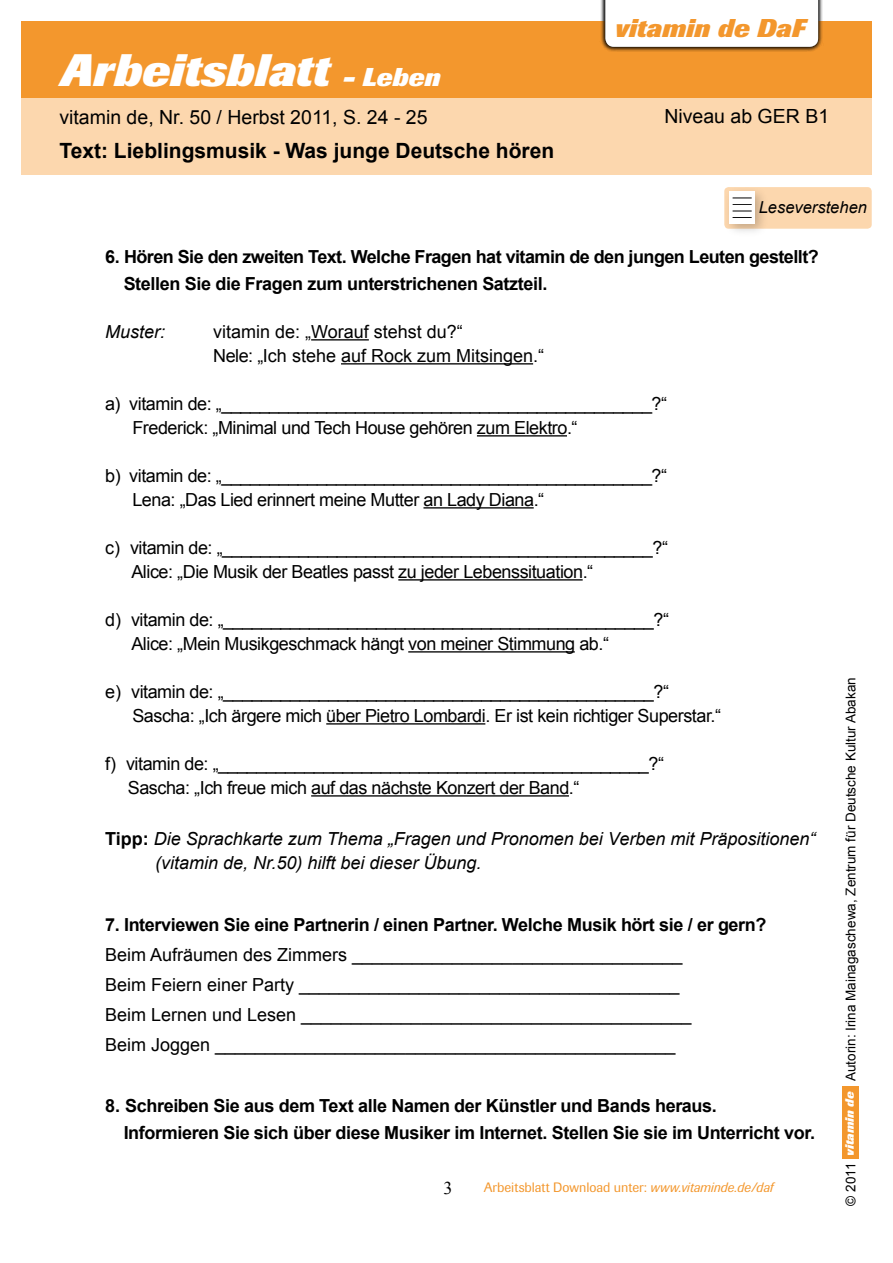
<style>
.page{position:relative;width:893px;height:1263px;background:#fff}
.page>*{position:absolute;margin:0;border:0;box-sizing:border-box;transform-origin:0 0}
.t1{font:italic 800 45px "Imago";color:#fff}
.t2{font:italic 800 25.5px "Imago";letter-spacing:.005em;color:#f3972d}
.t3{font:italic 800 25.5px "Imago";color:#fff}
.t4{font:700 21px "Arial";color:#000}
.t5{font:19.5px "Arial";color:#000}
.t6{font:18px/24px "Arial";letter-spacing:-.025em;color:#000}
.t7{font:700 18px/27px "Arial";letter-spacing:-.02em;color:#000}
.t8{font:18px/30px "Arial";color:#000}
.t9{font:italic 18px/24px "Arial";color:#000}
.t10{font:italic 16.5px "Arial";color:#000}
.t11{font:13.5px "Arial";color:#000}
.t12{font:13.5px "Imago";color:#f3972d}
.t13{font:italic 800 12px "Imago";color:#fff}
.s1{font-weight:700;font-style:normal}
.s2{font-style:italic}
</style>
<div class="page">
<hr style="left:311px;top:339px;width:58px;height:1px;background:#000">
<hr style="left:341px;top:363px;width:192px;height:1px;background:#000">
<hr style="left:477px;top:435px;width:90px;height:1px;background:#000">
<hr style="left:423px;top:507px;width:111px;height:1px;background:#000">
<hr style="left:398px;top:579px;width:185px;height:1px;background:#000">
<hr style="left:408px;top:651px;width:167px;height:1px;background:#000">
<hr style="left:326px;top:723px;width:159px;height:1px;background:#000">
<hr style="left:311px;top:795px;width:258px;height:1px;background:#000">
<div style="left:21px;top:98px;width:851px;height:76px;background:#fcd7ae"></div>
<div style="left:21px;top:21px;width:851px;height:77px;background:#f3972d"></div>
<div style="left:600px;top:0;width:224px;height:52px;background:#000;opacity:.7"></div>
<div style="left:605px;top:0;width:213px;height:47px;background:#fff"></div>
<div style="left:724px;top:187px;width:148px;height:42px;background:#fcd7ae;border-radius:4px"></div>
<div style="left:723px;top:186px;width:46px;height:52px;background:#000;opacity:.22"></div>
<div style="left:729px;top:192px;width:26px;height:32px;background:#fff"></div>
<svg style="left:733px;top:211px;width:19px;height:7px"></svg>
<svg style="left:733px;top:198px;width:19px;height:7px"></svg>
<div style="left:842px;top:1086px;width:17px;height:72px;background:#f3972d"></div>
<h1 class="t1" style="left:60px;top:45px;width:271px">Arbeitsblatt</h1>
<h2 class="t3" style="left:343px;top:63px;width:99px">- Leben</h2>
<h2 class="t2" style="left:615px;top:13px;width:192px">vitamin de DaF</h2>
<p class="t5" style="left:59px;top:104px;width:370px">vitamin de, Nr. 50 / Herbst 2011, S. 24 - 25</p>
<p class="t5" style="left:664px;top:104px;width:166px">Niveau ab GER B1</p>
<p class="t4" style="left:60px;top:137px;width:496px">Text: Lieblingsmusik - Was junge Deutsche hören</p>
<p class="t10" style="left:759px;top:197px;width:110px">Leseverstehen</p>
<p class="t7" style="left:124px;top:244px;width:697px;text-indent:-19px">6. Hören Sie den zweiten Text. Welche Fragen hat vitamin de den jungen Leuten gestellt?<br>Stellen Sie die Fragen zum unterstrichenen Satzteil.</p>
<p class="t9" style="left:105px;top:320px;width:62px">Muster:</p>
<p class="t8" style="left:213px;top:320px;width:332px;line-height:24px">vitamin de: „Worauf stehst du?“<br>Nele: „Ich stehe auf Rock zum Mitsingen.“</p>
<p class="t6" style="left:132px;top:392px;width:536px;text-indent:-27px">a) vitamin de: „_____________________________________________?“<br>Frederick: „Minimal und Tech House gehören zum Elektro.“</p>
<p class="t6" style="left:132px;top:464px;width:536px;text-indent:-27px">b) vitamin de: „_____________________________________________?“<br>Lena: „Das Lied erinnert meine Mutter an Lady Diana.“</p>
<p class="t6" style="left:131px;top:536px;width:538px;text-indent:-26px">c) vitamin de: „_____________________________________________?“<br>Alice: „Die Musik der Beatles passt zu jeder Lebenssituation.“</p>
<p class="t6" style="left:131px;top:608px;width:539px;text-indent:-26px">d) vitamin de: „_____________________________________________?“<br>Alice: „Mein Musikgeschmack hängt von meiner Stimmung ab.“</p>
<p class="t6" style="left:132px;top:680px;width:590px;text-indent:-27px">e) vitamin de: „_____________________________________________?“<br>Sascha: „Ich ärgere mich über Pietro Lombardi. Er ist kein richtiger Superstar.“</p>
<p class="t6" style="left:128px;top:752px;width:538px;text-indent:-23px">f) vitamin de: „_____________________________________________?“<br>Sascha: „Ich freue mich auf das nächste Konzert der Band.“</p>
<p class="t9" style="left:155px;top:827px;width:662px;text-indent:-50px"><span class="s1">Tipp:</span> Die Sprachkarte zum Thema „Fragen und Pronomen bei Verben mit Präpositionen“ (vitamin de, Nr.50) hilft bei dieser Übung.</p>
<p class="t7" style="left:105px;top:911px;width:663px">7. Interviewen Sie eine Partnerin / einen Partner. Welche Musik hört sie / er gern?</p>
<p class="t8" style="left:105px;top:939px;width:588px">Beim Aufräumen des Zimmers _________________________________ Beim Feiern einer Party ______________________________________ Beim Lernen und Lesen _______________________________________ Beim Joggen ______________________________________________</p>
<p class="t7" style="left:124px;top:1093px;width:693px;text-indent:-19px">8. Schreiben Sie aus dem Text alle Namen der Künstler und Bands heraus.<br>Informieren Sie sich über diese Musiker im Internet. Stellen Sie sie im Unterricht vor.</p>
<p class="t12" style="left:484px;top:1180px;width:291px">Arbeitsblatt Download unter: <span class="s2">www.vitaminde.de/daf</span></p>
<p class="t11" style="left:842px;top:1081px;width:405px;rotate:-90deg">Autorin: Irina Mainagaschewa, Zentrum für Deutsche Kultur Abakan</p>
<p class="t13" style="left:843px;top:1156px;width:66px;rotate:-90deg">vitamin de</p>
<p class="t11" style="left:842px;top:1205px;width:44px;rotate:-90deg">© 2011</p>
</div>
